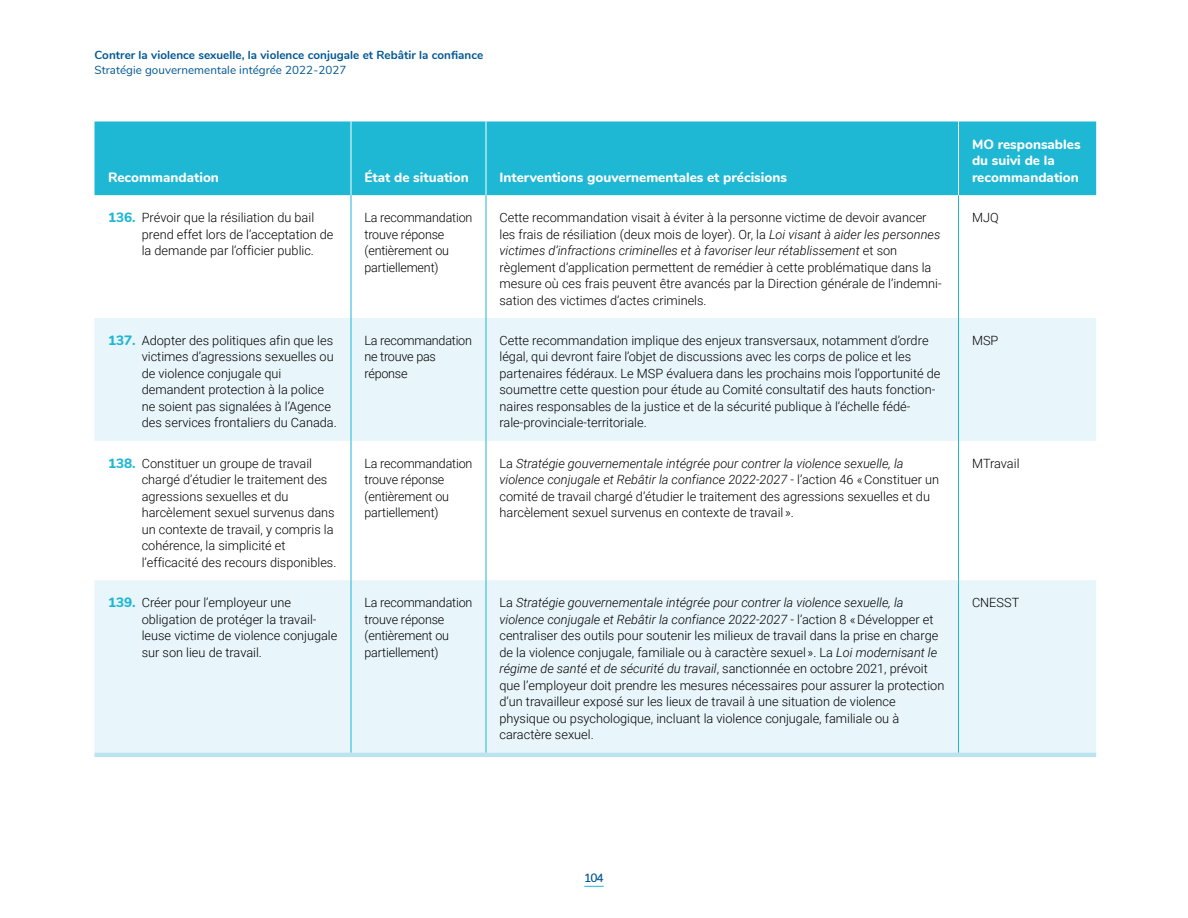
<style>
.page{position:relative;width:1188px;height:918px;background:#fff}
.page>*{position:absolute;margin:0;border:0;box-sizing:border-box;transform-origin:0 0}
.P_En-tête_gauche{font:800 13.5px/16.5px "Nunito";color:#fff}
.TAB_P{font:300 12.75px/16.5px "Roboto";color:#000}
.TAB_P-2{font:300 12.75px/16.5px "Roboto";letter-spacing:-.02em;color:#000}
.t1{font:600 12px "Nunito";color:#005692}
.t2{font:700 11.7px "Nunito";letter-spacing:.005em;color:#005692}
.t3{font:11.7px "Nunito";letter-spacing:.005em;color:#005692}
.s1{font-family:"Nunito";font-weight:800;font-size:13.5px;color:#1eb7d4}
.s2{font-style:italic}
</style>
<div class="page">
<svg style="left:584px;top:886px;width:20px;height:1px"></svg>
<div style="left:94px;top:122px;width:1002px;height:73px;background:#1eb7d4"></div>
<svg style="left:94px;top:318px;width:1002px;height:435px;fill:#e8f5fa"></svg>
<hr style="left:94px;top:753px;width:1002px;height:4px;background:#bde3f0">
<hr style="left:351px;top:195px;width:1px;height:123px;background:#1eb7d4">
<hr style="left:486px;top:195px;width:1px;height:123px;background:#1eb7d4">
<hr style="left:958px;top:195px;width:1px;height:123px;background:#1eb7d4">
<hr style="left:351px;top:318px;width:1px;height:123px;background:#1eb7d4">
<hr style="left:486px;top:318px;width:1px;height:123px;background:#1eb7d4">
<hr style="left:958px;top:318px;width:1px;height:123px;background:#1eb7d4">
<hr style="left:351px;top:441px;width:1px;height:139px;background:#1eb7d4">
<hr style="left:486px;top:441px;width:1px;height:139px;background:#1eb7d4">
<hr style="left:958px;top:441px;width:1px;height:139px;background:#1eb7d4">
<hr style="left:351px;top:580px;width:1px;height:173px;background:#1eb7d4">
<hr style="left:486px;top:580px;width:1px;height:173px;background:#1eb7d4">
<hr style="left:958px;top:580px;width:1px;height:173px;background:#1eb7d4">
<hr style="left:351px;top:121px;width:1px;height:74px;background:#fff">
<hr style="left:486px;top:121px;width:1px;height:74px;background:#fff">
<hr style="left:958px;top:121px;width:1px;height:74px;background:#fff">
<p class="t2" style="left:94px;top:46px;width:390px">Contrer la violence sexuelle, la violence conjugale et Rebâtir la confiance</p>
<p class="t3" style="left:94px;top:61px;width:253px">Stratégie gouvernementale intégrée 2022-2027</p>
<p class="P_En-tête_gauche" style="left:108px;top:168px;width:113px">Recommandation</p>
<p class="P_En-tête_gauche" style="left:364px;top:168px;width:106px">État de situation</p>
<p class="P_En-tête_gauche" style="left:500px;top:168px;width:289px">Interventions gouvernementales et précisions</p>
<p class="P_En-tête_gauche" style="left:972px;top:135px;width:110px">MO responsables du suivi de la recommandation</p>
<p class="TAB_P" style="left:142px;top:209px;width:193px;text-indent:-34px"><span class="s1">136.</span> Prévoir que la résiliation du bail prend effet lors de l’acceptation de la demande par l’officier public.</p>
<p class="TAB_P" style="left:364px;top:209px;width:109px">La recommandation trouve réponse (entièrement ou partiellement)</p>
<p class="TAB_P" style="left:500px;top:209px;width:444px">Cette recommandation visait à éviter à la personne victime de devoir avancer les frais de résiliation (deux mois de loyer). Or, la <span class="s2">Loi visant à aider les personnes victimes d’infractions criminelles et à favoriser leur rétablissement</span> et son règlement d’application permettent de remédier à cette problématique dans la mesure où ces frais peuvent être avancés par la Direction générale de l’indemni&shy;sation des victimes d’actes criminels.</p>
<p class="TAB_P" style="left:972px;top:209px;width:28px">MJQ</p>
<p class="TAB_P" style="left:142px;top:332px;width:197px;text-indent:-34px"><span class="s1">137.</span> Adopter des politiques afin que les victimes d’agressions sexuelles ou de violence conjugale qui demandent protection à la police ne soient pas signalées à l’Agence des services frontaliers du Canada.</p>
<p class="TAB_P-2" style="left:364px;top:332px;width:109px">La recommandation ne trouve pas réponse</p>
<p class="TAB_P" style="left:500px;top:332px;width:443px">Cette recommandation implique des enjeux transversaux, notamment d’ordre légal, qui devront faire l’objet de discussions avec les corps de police et les partenaires fédéraux. Le MSP évaluera dans les prochains mois l’opportunité de soumettre cette question pour étude au Comité consultatif des hauts fonction&shy;naires responsables de la justice et de la sécurité publique à l’échelle fédé&shy;rale-provinciale-territoriale.</p>
<p class="TAB_P" style="left:972px;top:332px;width:28px">MSP</p>
<p class="TAB_P" style="left:142px;top:454px;width:196px;text-indent:-34px"><span class="s1">138.</span> Constituer un groupe de travail chargé d’étudier le traitement des agressions sexuelles et du harcèlement sexuel survenus dans un contexte de travail, y compris la cohérence, la simplicité et l’efficacité des recours disponibles.</p>
<p class="TAB_P" style="left:364px;top:454px;width:109px">La recommandation trouve réponse (entièrement ou partiellement)</p>
<p class="TAB_P" style="left:500px;top:454px;width:441px">La <span class="s2">Stratégie gouvernementale intégrée pour contrer la violence sexuelle, la violence conjugale et Rebâtir la confiance 2022-2027</span> - l’action 46 « Constituer un comité de travail chargé d’étudier le traitement des agressions sexuelles et du harcèlement sexuel survenus en contexte de travail ».</p>
<p class="TAB_P" style="left:972px;top:454px;width:49px">MTravail</p>
<p class="TAB_P" style="left:142px;top:594px;width:197px;text-indent:-34px"><span class="s1">139.</span> Créer pour l’employeur une obligation de protéger la travail&shy;leuse victime de violence conjugale sur son lieu de travail.</p>
<p class="TAB_P" style="left:364px;top:594px;width:109px">La recommandation trouve réponse (entièrement ou partiellement)</p>
<p class="TAB_P" style="left:500px;top:594px;width:446px">La <span class="s2">Stratégie gouvernementale intégrée pour contrer la violence sexuelle, la violence conjugale et Rebâtir la confiance 2022-2027</span> - l’action 8 « Développer et centraliser des outils pour soutenir les milieux de travail dans la prise en charge de la violence conjugale, familiale ou à caractère sexuel ». La <span class="s2">Loi modernisant le régime de santé et de sécurité du travail</span>, sanctionnée en octobre 2021, prévoit que l’employeur doit prendre les mesures nécessaires pour assurer la protection d’un travailleur exposé sur les lieux de travail à une situation de violence physique ou psychologique, incluant la violence conjugale, familiale ou à caractère sexuel.</p>
<p class="TAB_P" style="left:972px;top:594px;width:49px">CNESST</p>
<p class="t1" style="left:584px;top:869px;width:21px">104</p>
</div>
